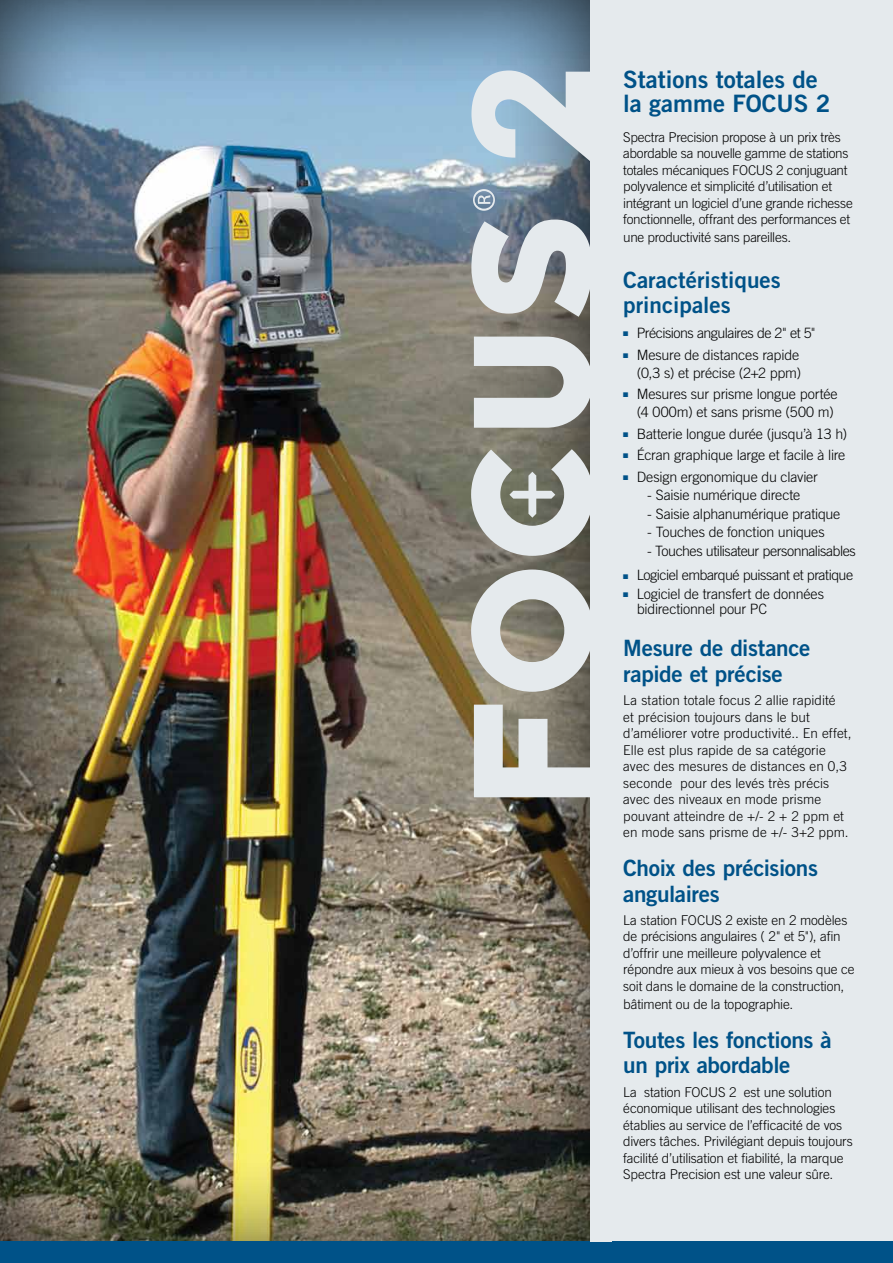
<style>
.page{position:relative;width:893px;height:1263px;background:#fff}
.page>*{position:absolute;margin:0;border:0;box-sizing:border-box;transform-origin:0 0}
.t1{font:24px/24px "Trade Gothic LT Std Bd 2";color:#005288}
.t2{font:22.5px/25.5px "Trade Gothic LT Std Bd 2";letter-spacing:-.01em;color:#005288}
.t3{font:300 14.25px/18px "Trade Gothic LT Std";letter-spacing:-.015em;color:#000;text-align:right}
.t4{font:300 14.25px "Trade Gothic LT Std";letter-spacing:-.035em;color:#000}
.t5{font:300 13.5px/16.5px "Trade Gothic LT Std";letter-spacing:-.01em;color:#000}
.t6{font:300 13.5px/16.5px "Trade Gothic LT Std";letter-spacing:.01em;color:#000}
.s1{color:#005288}
</style>
<div class="page">
<div style="left:578px;top:0;width:315px;height:1251px;background:#e5eaed"></div>
<div style="left:0;top:0;width:593px;height:1253px;background:#000;opacity:.8"></div>
<div style="left:0;top:1241px;width:893px;height:22px;background:#005288"></div>
<div style="left:591px;top:0;width:21px;height:1241px;background:#e5eaed"></div>
<svg style="left:471px;top:71px;width:120px;height:91px"></svg>
<svg style="left:474px;top:705px;width:116px;height:92px"></svg>
<svg style="left:471px;top:569px;width:120px;height:123px"></svg>
<svg style="left:474px;top:337px;width:117px;height:91px"></svg>
<svg style="left:471px;top:449px;width:120px;height:107px"></svg>
<svg style="left:471px;top:220px;width:120px;height:97px"></svg>
<svg style="left:473px;top:189px;width:22px;height:22px"></svg>
<h1 class="t1" style="left:623px;top:67px;width:209px">Stations totales de la gamme FOCUS 2</h1>
<p class="t5" style="left:623px;top:128px;width:231px">Spectra Precision propose à un prix très abordable sa nouvelle gamme de stations totales mécaniques FOCUS 2 conjuguant polyvalence et simplicité d’utilisation et intégrant un logiciel d’une grande richesse fonctionnelle, offrant des performances et</p>
<p class="t5" style="left:623px;top:229px;width:169px">une productivité sans pareilles.</p>
<h2 class="t2" style="left:623px;top:267px;width:159px">Caractéristiques principales</h2>
<p class="t4" style="left:623px;top:324px;width:194px"><span class="s1">■</span> Précisions angulaires de 2" et 5"</p>
<p class="t3" style="left:623px;top:345px;width:179px"><span class="s1">■</span> Mesure de distances rapide (0,3 s) et précise (2+2 ppm)</p>
<p class="t3" style="left:623px;top:385px;width:216px"><span class="s1">■</span> Mesures sur prisme longue portée (4 000m) et sans prisme (500 m)</p>
<p class="t3" style="left:623px;top:424px;width:226px"><span class="s1">■</span> Batterie longue durée (jusqu’à 13 h)</p>
<p class="t3" style="left:623px;top:446px;width:224px"><span class="s1">■</span> Écran graphique large et facile à lire</p>
<p class="t3" style="left:623px;top:467px;width:196px"><span class="s1">■</span> Design ergonomique du clavier</p>
<p class="t3" style="left:647px;top:486px;width:154px">- Saisie numérique directe</p>
<p class="t3" style="left:647px;top:504px;width:195px">- Saisie alphanumérique pratique</p>
<p class="t3" style="left:647px;top:523px;width:179px">- Touches de fonction uniques</p>
<p class="t4" style="left:647px;top:542px;width:210px">- Touches utilisateur personnalisables</p>
<p class="t4" style="left:623px;top:567px;width:231px"><span class="s1">■</span> Logiciel embarqué puissant et pratique</p>
<p class="t3" style="left:637px;top:586px;width:189px;line-height:15px;text-align:left;text-indent:-13px"><span class="s1">■</span> Logiciel de transfert de données bidirectionnel pour PC</p>
<h2 class="t2" style="left:623px;top:635px;width:189px">Mesure de distance rapide et précise</h2>
<p class="t6" style="left:623px;top:692px;width:230px">La station totale focus 2 allie rapidité<br>et précision toujours dans le but d’améliorer votre productivité.. En effet, Elle est plus rapide de sa catégorie avec des mesures de distances en 0,3 seconde pour des levés très précis avec des niveaux en mode prisme pouvant atteindre de +/- 2 + 2 ppm et en mode sans prisme de +/- 3+2 ppm.</p>
<h2 class="t2" style="left:623px;top:855px;width:196px">Choix des précisions angulaires</h2>
<p class="t5" style="left:623px;top:912px;width:233px">La station FOCUS 2 existe en 2 modèles de précisions angulaires ( 2" et 5"), afin d’offrir une meilleure polyvalence et répondre aux mieux à vos besoins que ce soit dans le domaine de la construction,</p>
<p class="t5" style="left:623px;top:996px;width:172px">bâtiment ou de la topographie.</p>
<h2 class="t2" style="left:623px;top:1027px;width:210px">Toutes les fonctions à un prix abordable</h2>
<p class="t5" style="left:623px;top:1083px;width:231px">La station FOCUS 2 est une solution économique utilisant des technologies établies au service de l’efficacité de vos divers tâches. Privilégiant depuis toujours facilité d’utilisation et fiabilité, la marque Spectra Precision est une valeur sûre.</p>
</div>
